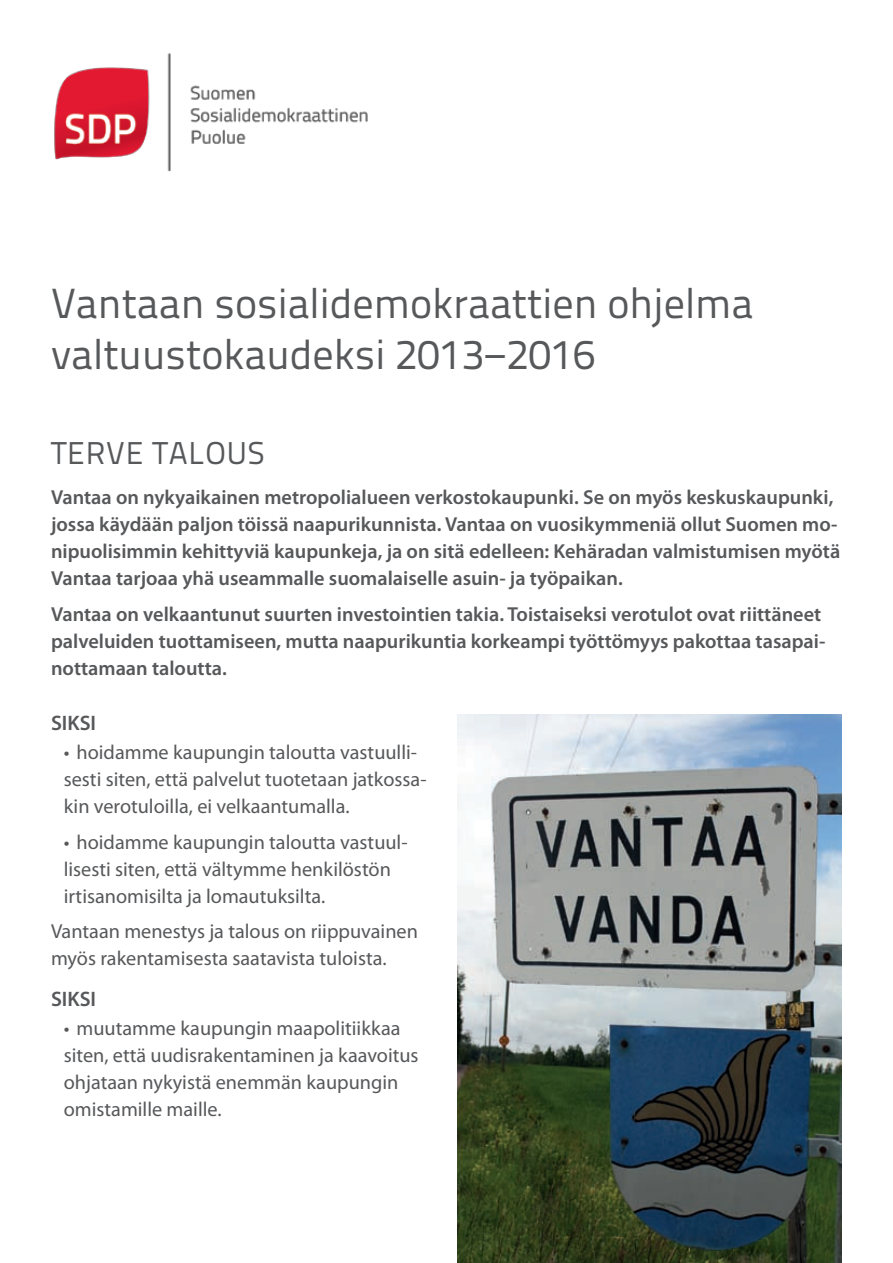
<style>
.page{position:relative;width:893px;height:1263px;background:#fff}
.page>*{position:absolute;margin:0;border:0;box-sizing:border-box;transform-origin:0 0}
.t1{font:42px/51px "Titillium Text 22 L";color:#57585a}
.t2{font:31.5px "Titillium Text 22 L";letter-spacing:.025em;color:#57585a}
.t3{font:600 21px "Myriad Pro";color:#57585a}
.t4{font:600 20.25px/27px "Myriad Pro";color:#57585a}
.t5{font:20.25px/27px "Myriad Pro";color:#57585a}
</style>
<div class="page">
<img style="left:54px;top:53px;width:314px;height:119px">
<img style="left:457px;top:715px;width:385px;height:548px">
<h1 class="t1" style="left:51px;top:275px;width:704px">Vantaan sosialidemokraattien ohjelma valtuustokaudeksi 2013−2016</h1>
<h2 class="t2" style="left:51px;top:429px;width:215px">TERVE TALOUS</h2>
<p class="t4" style="left:51px;top:483px;width:791px">Vantaa on nykyaikainen metropolialueen verkostokaupunki. Se on myös keskuskaupunki, jossa käydään paljon töissä naapurikunnista. Vantaa on vuosikymmeniä ollut Suomen mo&shy;nipuolisimmin kehittyviä kaupunkeja, ja on sitä edelleen: Kehäradan valmistumisen myötä Vantaa tarjoaa yhä useammalle suomalaiselle asuin- ja työpaikan.</p>
<p class="t4" style="left:51px;top:600px;width:776px">Vantaa on velkaantunut suurten investointien takia. Toistaiseksi verotulot ovat riittäneet palveluiden tuottamiseen, mutta naapurikuntia korkeampi työttömyys pakottaa tasapai&shy;nottamaan taloutta.</p>
<p class="t3" style="left:51px;top:710px;width:47px">SIKSI</p>
<p class="t5" style="left:64px;top:739px;width:364px">• hoidamme kaupungin taloutta vastuulli&shy;sesti siten, että palvelut tuotetaan jatkossa&shy;kin verotuloilla, ei velkaantumalla.</p>
<p class="t5" style="left:64px;top:828px;width:345px">• hoidamme kaupungin taloutta vastuul&shy;lisesti siten, että vältymme henkilöstön irtisanomisilta ja lomautuksilta.</p>
<p class="t5" style="left:51px;top:918px;width:368px">Vantaan menestys ja talous on riippuvainen myös rakentamisesta saatavista tuloista.</p>
<p class="t3" style="left:51px;top:986px;width:47px">SIKSI</p>
<p class="t5" style="left:64px;top:1015px;width:356px">• muutamme kaupungin maapolitiikkaa siten, että uudisrakentaminen ja kaavoitus ohjataan nykyistä enemmän kaupungin omistamille maille.</p>
</div>
